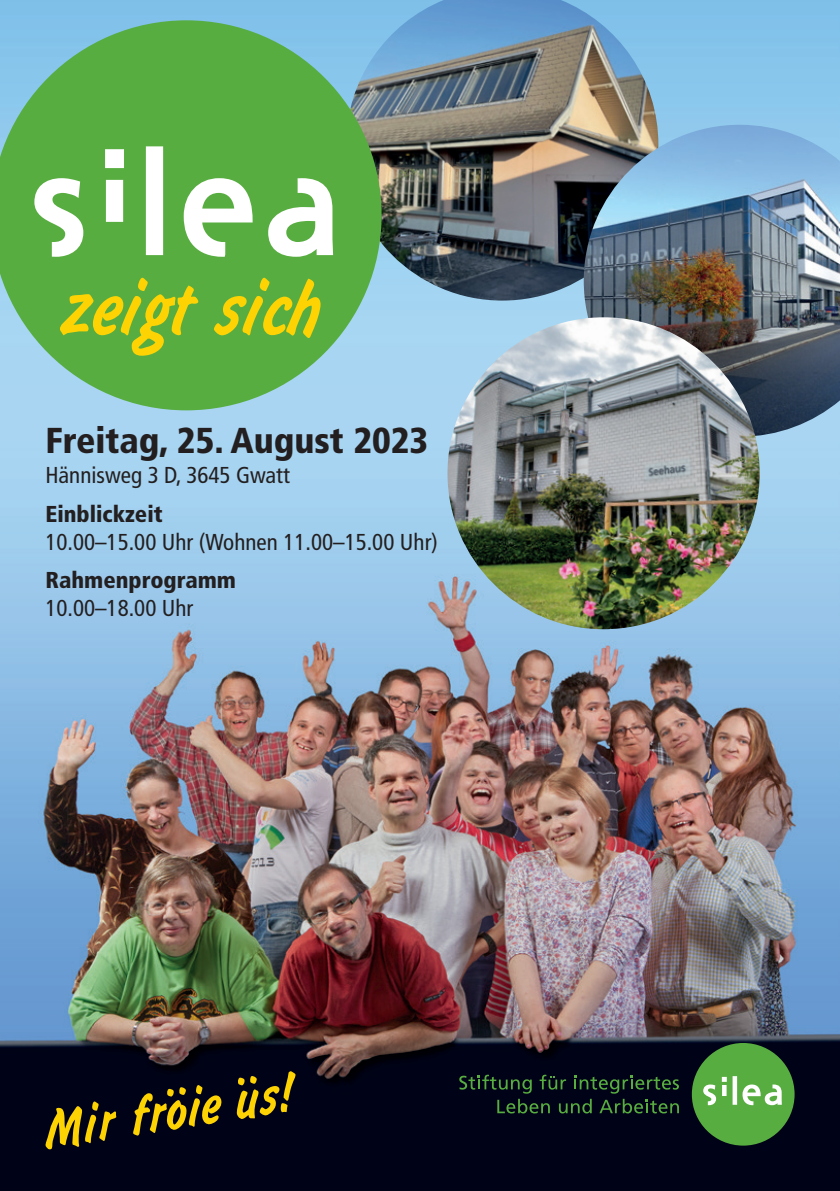
<style>
.page{position:relative;width:840px;height:1191px;background:#fff}
.page>*{position:absolute;margin:0;border:0;box-sizing:border-box;transform-origin:0 0}
.t1{font:85.4px "LTC Flash";color:#fed304}
.t2{font:60px "LTC Flash";color:#fed304}
.t3{font:900 condensed 36px "Frutiger LT Std";color:#231f20}
.t4{font:condensed 23px "Frutiger LT Std";color:#231f20}
.t5{font:900 condensed 23px "Frutiger LT Std";color:#231f20}
</style>
<div class="page">
<img style="left:0;top:0;width:839px;height:1191px">
<svg style="left:459px;top:1074px;width:219px;height:39px;background:#10211e"></svg>
<svg style="left:691px;top:1043px;width:103px;height:102px;background:#518e44"></svg>
<img style="left:346px;top:0;width:312px;height:300px">
<svg style="left:0;top:20px;width:381px;height:390px;background:#70b86f"></svg>
<img style="left:583px;top:125px;width:256px;height:312px">
<img style="left:447px;top:317px;width:312px;height:312px;border-radius:156px">
<h1 class="t1" style="left:62px;top:254px;width:260px">zeigt sich</h1>
<h3 class="t3" style="left:45px;top:419px;width:384px">Freitag, 25. August 2023</h3>
<p class="t4" style="left:45px;top:461px;width:246px">Hännisweg 3 D, 3645 Gwatt</p>
<p class="t5" style="left:45px;top:500px;width:119px">Einblickzeit</p>
<p class="t4" style="left:45px;top:528px;width:394px">10.00–15.00 Uhr (Wohnen 11.00–15.00 Uhr)</p>
<p class="t5" style="left:45px;top:566px;width:192px">Rahmenprogramm</p>
<p class="t4" style="left:45px;top:594px;width:149px">10.00–18.00 Uhr</p>
<h2 class="t2" style="left:39px;top:1093px;width:255px;rotate:-9deg">Mir fröie üs!</h2>
</div>
